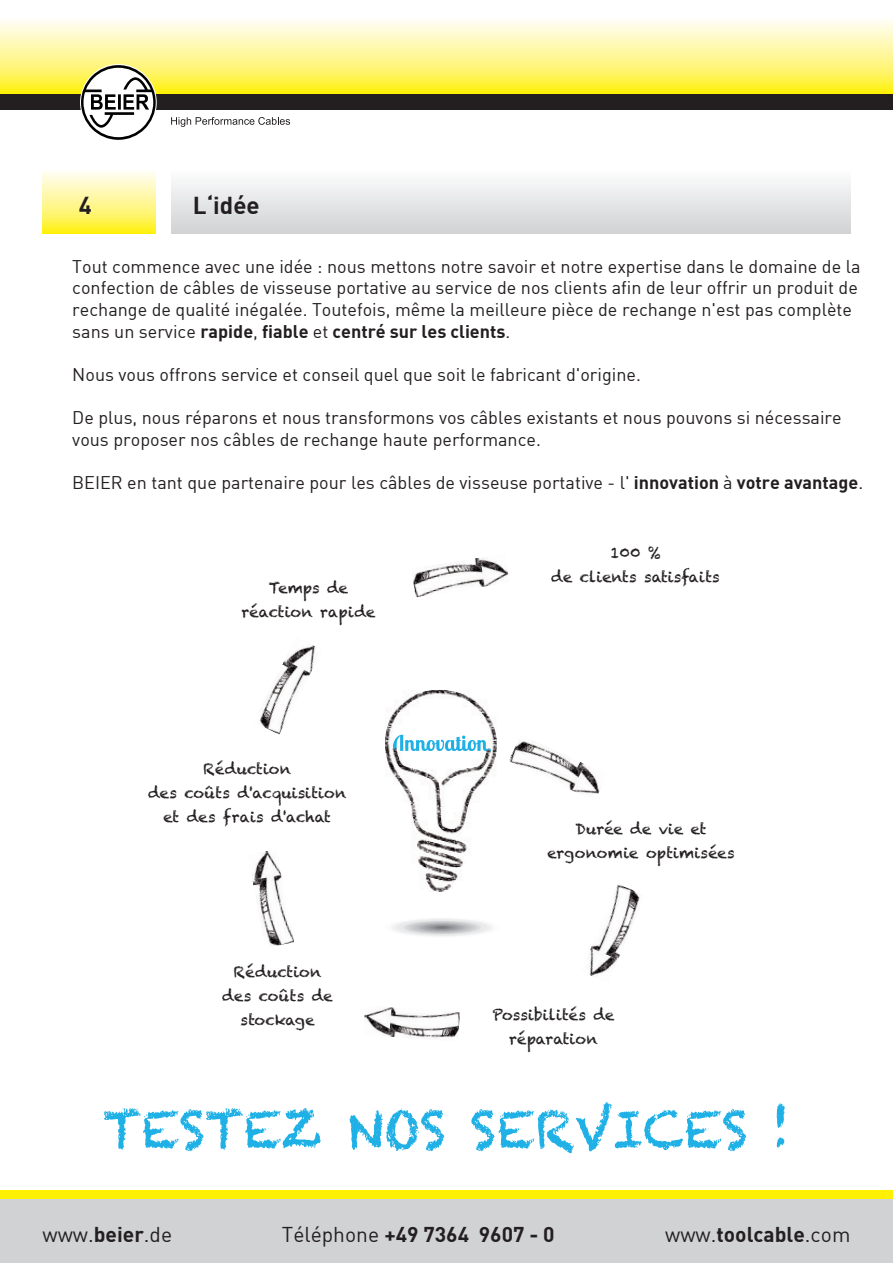
<style>
.page{position:relative;width:893px;height:1263px;background:#fff}
.page>*{position:absolute;margin:0;border:0;box-sizing:border-box;transform-origin:0 0}
.t1{font:51px "Chalkduster";color:#1fb0e6}
.t2{font:24px "DIN Bold";color:#231f20}
.t3{font:21px "DIN Bold";color:#231f20}
.t4{font:21px "DIN";color:#231f20}
.t5{font:18px/21.6px "DIN";color:#231f20}
.t6{font:18px "DIN Bold";color:#231f20}
.t7{font:15px/24px "Chalkduster";color:#231f20;text-align:center}
.s1{font-family:"DIN"}
.s2{font-family:"DIN Bold"}
</style>
<div class="page">
<div style="left:0;top:95px;width:893px;height:15px;background:#231f20"></div>
<svg style="left:0;top:21px;width:892px;height:73px;background:#fff68e"></svg>
<svg style="left:171px;top:117px;width:119px;height:10px"></svg>
<svg style="left:81px;top:65px;width:75px;height:75px"></svg>
<img style="left:385px;top:690px;width:112px;height:201px">
<svg style="left:392px;top:735px;width:99px;height:19px"></svg>
<img style="left:589px;top:884px;width:51px;height:92px">
<img style="left:509px;top:741px;width:91px;height:53px">
<img style="left:364px;top:1007px;width:96px;height:31px">
<img style="left:252px;top:851px;width:42px;height:95px">
<img style="left:259px;top:645px;width:57px;height:90px">
<img style="left:413px;top:558px;width:96px;height:39px">
<svg style="left:392px;top:919px;width:100px;height:17px"></svg>
<div style="left:0;top:1199px;width:893px;height:64px;background:#d1d2d4"></div>
<div style="left:0;top:1191px;width:893px;height:8px;background:#fff101"></div>
<svg style="left:43px;top:172px;width:113px;height:62px;background:#fff68c"></svg>
<div style="left:171px;top:170px;width:679px;height:64px;background:linear-gradient(to bottom,#fcfdfd,#d1d2d5)"></div>
<h2 class="t2" style="left:79px;top:190px;width:15px">4</h2>
<h2 class="t2" style="left:193px;top:190px;width:68px">L‘idée</h2>
<p class="t5" style="left:72px;top:255px;width:790px">Tout commence avec une idée : nous mettons notre savoir et notre expertise dans le domaine de la confection de câbles de visseuse portative au service de nos clients afin de leur offrir un produit de rechange de qualité inégalée. Toutefois, même la meilleure pièce de rechange n'est pas complète</p>
<p class="t6" style="left:72px;top:319px;width:440px"><span class="s1">sans un service</span> rapide<span class="s1">,</span> fiable <span class="s1">et</span> centré sur les clients<span class="s1">.</span></p>
<p class="t5" style="left:72px;top:363px;width:570px">Nous vous offrons service et conseil quel que soit le fabricant d'origine.</p>
<p class="t5" style="left:72px;top:406px;width:771px">De plus, nous réparons et nous transformons vos câbles existants et nous pouvons si nécessaire vous proposer nos câbles de rechange haute performance.</p>
<p class="t5" style="left:72px;top:471px;width:792px">BEIER en tant que partenaire pour les câbles de visseuse portative - l' <span class="s2">innovation</span> à <span class="s2">votre avantage</span>.</p>
<p class="t7" style="left:242px;top:576px;width:135px">Temps de réaction rapide</p>
<p class="t7" style="left:148px;top:757px;width:200px">Réduction<br>des coûts d'acquisition et des frais d'achat</p>
<p class="t7" style="left:222px;top:960px;width:112px">Réduction des coûts de stockage</p>
<p class="t7" style="left:551px;top:541px;width:170px">100 %<br>de clients satisfaits</p>
<p class="t7" style="left:547px;top:816px;width:189px">Durée de vie et ergonomie optimisées</p>
<p class="t7" style="left:492px;top:1002px;width:123px">Possibilités de réparation</p>
<h1 class="t1" style="left:103px;top:1099px;width:689px">TESTEZ NOS SERVICES !</h1>
<p class="t4" style="left:43px;top:1221px;width:131px">www.<span class="s2">beier</span>.de</p>
<p class="t3" style="left:282px;top:1220px;width:274px"><span class="s1">Téléphone</span> +49 7364 9607 - 0</p>
<p class="t3" style="left:665px;top:1220px;width:187px"><span class="s1">www.</span>toolcable<span class="s1">.com</span></p>
</div>
